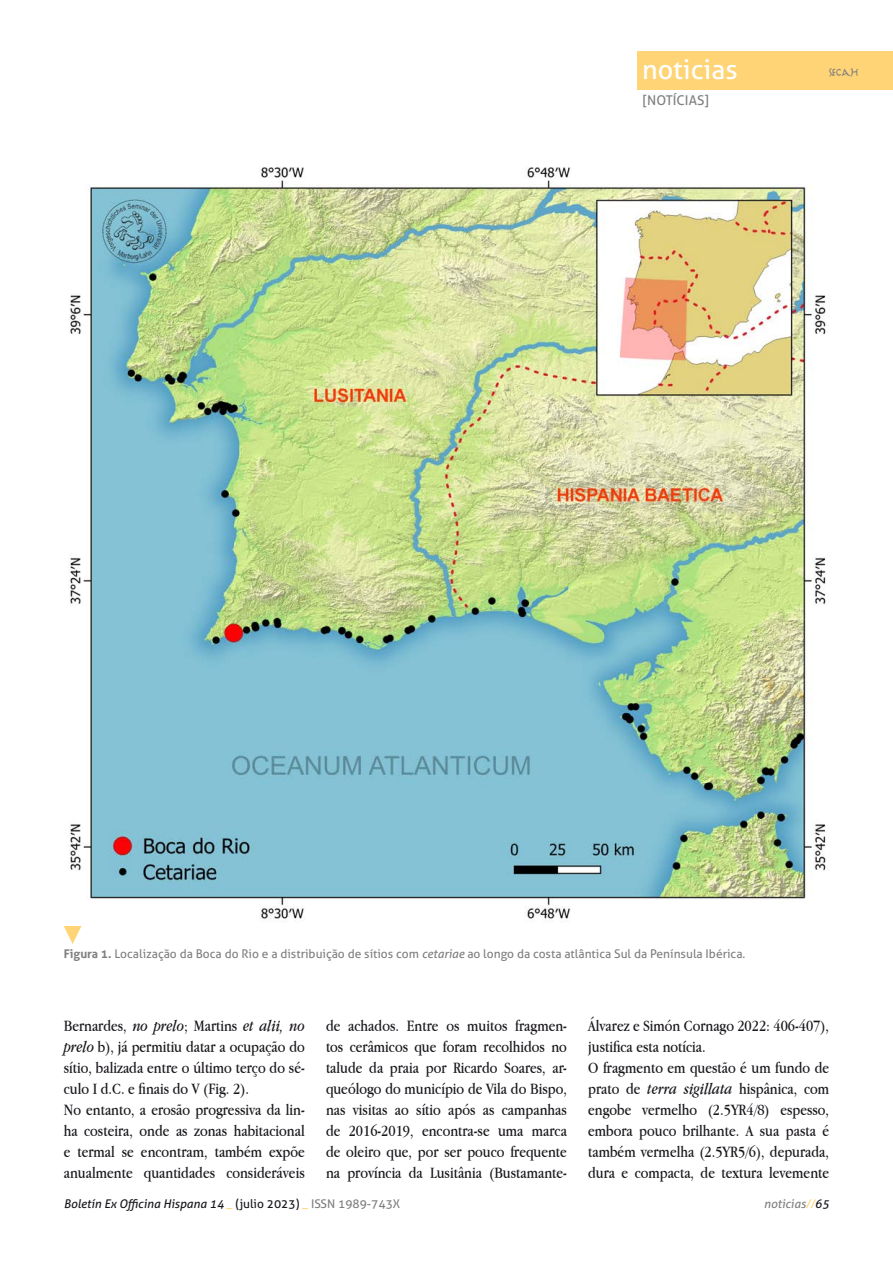
<style>
.page{position:relative;width:893px;height:1263px;background:#fff}
.page>*{position:absolute;margin:0;border:0;box-sizing:border-box;transform-origin:0 0}
.t1{font:27px "Aller";color:#fff}
.t2{font:18px "Marathon II";color:#808080}
.t3{font:16.5px/21px "Apple Garamond";color:#1a171c}
.t4{font:13.5px "Aller";color:#808080}
.t5{font:12px "Aller";color:#808080}
.t6{font:italic 12px "Aller";color:#1a171c}
.t7{font:italic 12px "Aller";color:#808080}
.s1{font-weight:700}
.s2{font-style:italic}
.s3{font-style:normal;color:#ffd476}
.s4{font-style:normal}
.s5{font-style:normal;color:#808080}
.s6{color:#ffd476}
.s7{color:#1a171c}
</style>
<div class="page">
<div style="left:638px;top:51px;width:255px;height:38px;background:#ffd476"></div>
<img style="left:69px;top:167px;width:757px;height:760px">
<svg style="left:64px;top:926px;width:17px;height:18px"></svg>
<h1 class="t1" style="left:642px;top:53px;width:97px">noticias</h1>
<p class="t2" style="left:829px;top:64px;width:31px">secah</p>
<p class="t4" style="left:643px;top:92px;width:67px">[NOTÍCIAS]</p>
<p class="t5" style="left:64px;top:947px;width:683px"><span class="s1">Figura 1.</span> Localização da Boca do Rio e a distribuição de sítios com <span class="s2">cetariae</span> ao longo da costa atlântica Sul da Península Ibérica.</p>
<p class="t3" style="left:64px;top:1015px;width:242px">Bernardes, <span class="s2">no prelo</span>; Martins <span class="s2">et alii, no prelo</span> b), já permitiu datar a ocupação do sítio, balizada entre o último terço do sé&shy;culo I d.C. e finais do V (Fig. 2).<br>No entanto, a erosão progressiva da lin&shy;ha costeira, onde as zonas habitacional e termal se encontram, também expõe anualmente quantidades consideráveis</p>
<p class="t3" style="left:326px;top:1015px;width:242px;text-align:justify">de achados. Entre os muitos fragmen&shy;tos cerâmicos que foram recolhidos no talude da praia por Ricardo Soares, ar&shy;queólogo do município de Vila do Bispo, nas visitas ao sítio após as campanhas de 2016-2019, encontra-se uma marca de oleiro que, por ser pouco frequente na província da Lusitânia (Bustamante-</p>
<p class="t3" style="left:588px;top:1015px;width:242px">Álvarez e Simón Cornago 2022: 406-407), justifica esta notícia.<br>O fragmento em questão é um fundo de prato de <span class="s2">terra sigillata</span> hispânica, com engobe vermelho (2.5YR4/8) espesso, embora pouco brilhante. A sua pasta é também vermelha (2.5YR5/6), depurada, dura e compacta, de textura levemente</p>
<p class="t6" style="left:64px;top:1196px;width:338px">Boletín Ex Officina Hispana 14 <span class="s3">_</span> <span class="s4">(julio 2023)</span> <span class="s3">_</span> <span class="s5">ISSN 1989-743X</span></p>
<p class="t7" style="left:764px;top:1196px;width:67px">noticias<span class="s6">//</span><span class="s7">65</span></p>
</div>
